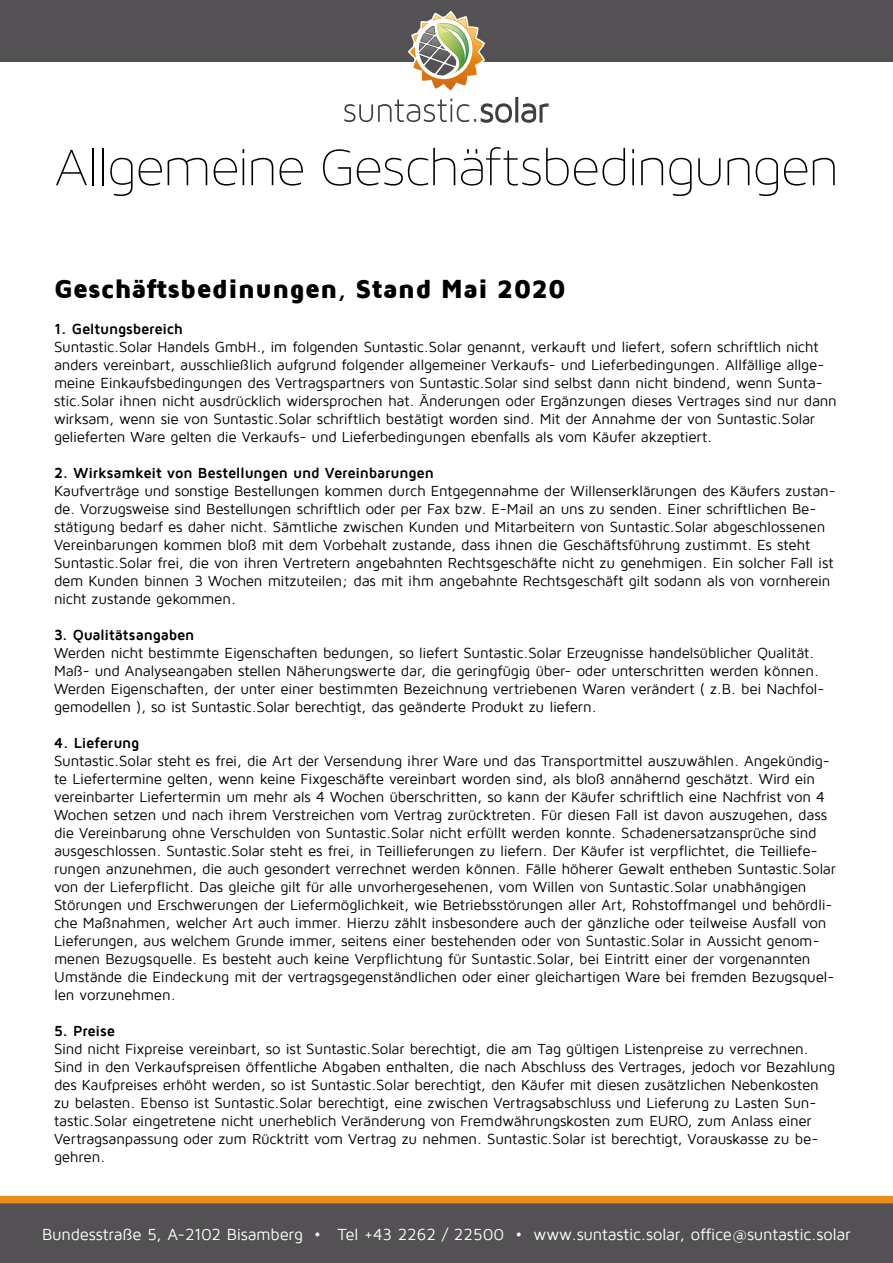
<style>
.page{position:relative;width:893px;height:1263px;background:#fff}
.page>*{position:absolute;margin:0;border:0;box-sizing:border-box;transform-origin:0 0}
.t1{font:57px "Maven Pro Light 200";letter-spacing:-.02em;color:#000}
.t2{font:900 27px "Maven Pro";color:#000}
.t3{font:16.5px "Maven Pro";letter-spacing:-.015em;color:#fff}
.t4{font:15px/18px "Maven Pro";letter-spacing:-.015em;color:#000}
.t5{font:700 15px "Maven Pro";letter-spacing:-.015em;color:#000}
.s1{font-weight:700}
</style>
<div class="page">
<svg style="left:0;top:1196px;width:893px;height:67px;background:#63574d"></svg>
<div style="left:0;top:0;width:893px;height:62px;background:#535153"></div>
<svg style="left:344px;top:11px;width:205px;height:112px"></svg>
<h1 class="t1" style="left:54px;top:137px;width:786px">Allgemeine Geschäftsbedingungen</h1>
<h2 class="t2" style="left:54px;top:275px;width:513px">Geschäftsbedinungen<span class="s1">,</span> Stand Mai 2020</h2>
<p class="t5" style="left:54px;top:321px;width:130px">1. Geltungsbereich</p>
<p class="t4" style="left:54px;top:338px;width:784px">Suntastic.Solar Handels GmbH., im folgenden Suntastic.Solar genannt, verkauft und liefert, sofern schriftlich nicht anders vereinbart, ausschließlich aufgrund folgender allgemeiner Verkaufs- und Lieferbedingungen. Allfällige allge&shy;meine Einkaufsbedingungen des Vertragspartners von Suntastic.Solar sind selbst dann nicht bindend, wenn Sunta&shy;stic.Solar ihnen nicht ausdrücklich widersprochen hat. Änderungen oder Ergänzungen dieses Vertrages sind nur dann wirksam, wenn sie von Suntastic.Solar schriftlich bestätigt worden sind. Mit der Annahme der von Suntastic.Solar gelieferten Ware gelten die Verkaufs- und Lieferbedingungen ebenfalls als vom Käufer akzeptiert.</p>
<p class="t5" style="left:54px;top:465px;width:382px">2. Wirksamkeit von Bestellungen und Vereinbarungen</p>
<p class="t4" style="left:54px;top:482px;width:783px">Kaufverträge und sonstige Bestellungen kommen durch Entgegennahme der Willenserklärungen des Käufers zustan&shy;de. Vorzugsweise sind Bestellungen schriftlich oder per Fax bzw. E-Mail an uns zu senden. Einer schriftlichen Be&shy;stätigung bedarf es daher nicht. Sämtliche zwischen Kunden und Mitarbeitern von Suntastic.Solar abgeschlossenen Vereinbarungen kommen bloß mit dem Vorbehalt zustande, dass ihnen die Geschäftsführung zustimmt. Es steht Suntastic.Solar frei, die von ihren Vertretern angebahnten Rechtsgeschäfte nicht zu genehmigen. Ein solcher Fall ist dem Kunden binnen 3 Wochen mitzuteilen; das mit ihm angebahnte Rechtsgeschäft gilt sodann als von vornherein nicht zustande gekommen.</p>
<p class="t5" style="left:54px;top:627px;width:142px">3. Qualitätsangaben</p>
<p class="t4" style="left:54px;top:644px;width:772px">Werden nicht bestimmte Eigenschaften bedungen, so liefert Suntastic.Solar Erzeugnisse handelsüblicher Qualität.<br>Maß- und Analyseangaben stellen Näherungswerte dar, die geringfügig über- oder unterschritten werden können.<br>Werden Eigenschaften, der unter einer bestimmten Bezeichnung vertriebenen Waren verändert ( z.B. bei Nachfol&shy;gemodellen ), so ist Suntastic.Solar berechtigt, das geänderte Produkt zu liefern.</p>
<p class="t5" style="left:54px;top:735px;width:87px">4. Lieferung</p>
<p class="t4" style="left:54px;top:752px;width:783px">Suntastic.Solar steht es frei, die Art der Versendung ihrer Ware und das Transportmittel auszuwählen. Angekündig&shy;te Liefertermine gelten, wenn keine Fixgeschäfte vereinbart worden sind, als bloß annähernd geschätzt. Wird ein vereinbarter Liefertermin um mehr als 4 Wochen überschritten, so kann der Käufer schriftlich eine Nachfrist von 4<br>Wochen setzen und nach ihrem Verstreichen vom Vertrag zurücktreten. Für diesen Fall ist davon auszugehen, dass die Vereinbarung ohne Verschulden von Suntastic.Solar nicht erfüllt werden konnte. Schadenersatzansprüche sind ausgeschlossen. Suntastic.Solar steht es frei, in Teillieferungen zu liefern. Der Käufer ist verpflichtet, die Teilliefe&shy;rungen anzunehmen, die auch gesondert verrechnet werden können. Fälle höherer Gewalt entheben Suntastic.Solar von der Lieferpflicht. Das gleiche gilt für alle unvorhergesehenen, vom Willen von Suntastic.Solar unabhängigen Störungen und Erschwerungen der Liefermöglichkeit, wie Betriebsstörungen aller Art, Rohstoffmangel und behördli&shy;che Maßnahmen, welcher Art auch immer. Hierzu zählt insbesondere auch der gänzliche oder teilweise Ausfall von Lieferungen, aus welchem Grunde immer, seitens einer bestehenden oder von Suntastic.Solar in Aussicht genom&shy;menen Bezugsquelle. Es besteht auch keine Verpflichtung für Suntastic.Solar, bei Eintritt einer der vorgenannten Umstände die Eindeckung mit der vertragsgegenständlichen oder einer gleichartigen Ware bei fremden Bezugsquel&shy;len vorzunehmen.</p>
<p class="t5" style="left:54px;top:1023px;width:63px">5. Preise</p>
<p class="t4" style="left:54px;top:1040px;width:783px">Sind nicht Fixpreise vereinbart, so ist Suntastic.Solar berechtigt, die am Tag gültigen Listenpreise zu verrechnen.<br>Sind in den Verkaufspreisen öffentliche Abgaben enthalten, die nach Abschluss des Vertrages, jedoch vor Bezahlung des Kaufpreises erhöht werden, so ist Suntastic.Solar berechtigt, den Käufer mit diesen zusätzlichen Nebenkosten zu belasten. Ebenso ist Suntastic.Solar berechtigt, eine zwischen Vertragsabschluss und Lieferung zu Lasten Sun&shy;tastic.Solar eingetretene nicht unerheblich Veränderung von Fremdwährungskosten zum EURO, zum Anlass einer Vertragsanpassung oder zum Rücktritt vom Vertrag zu nehmen. Suntastic.Solar ist berechtigt, Vorauskasse zu be&shy;gehren.</p>
<p class="t3" style="left:42px;top:1225px;width:810px">Bundesstraße 5, A-2102 Bisamberg • Tel +43 2262 / 22500 • www.suntastic.solar, office@suntastic.solar</p>
</div>
